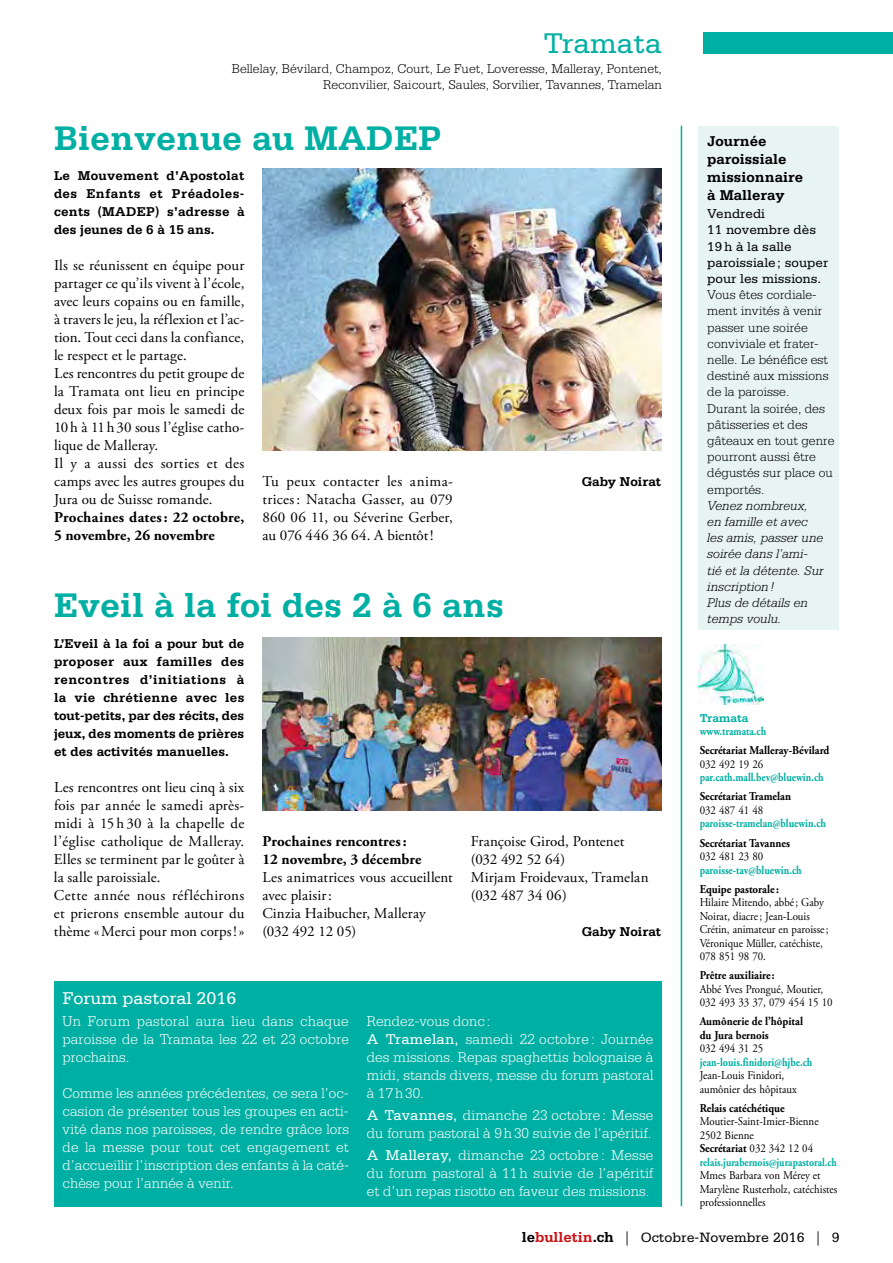
<style>
.page{position:relative;width:893px;height:1263px;background:#fff}
.page>*{position:absolute;margin:0;border:0;box-sizing:border-box;transform-origin:0 0}
.t1{font:700 36px "Serifa";color:#00afa3}
.t2{font:30px "Serifa";color:#00afa3}
.t3{font:18px "Serifa";color:#fff}
.t4{font:15px/18px "Adobe Garamond Pro";letter-spacing:.01em;color:#000}
.t5{font:300 15px/18px "Serifa";color:#fff;text-align:justify}
.t6{font:700 15px/18px "Adobe Garamond Pro";letter-spacing:.005em;color:#000}
.t7{font:700 15px/18px "Serifa";color:#000}
.t8{font:14.25px "Serifa";color:#000}
.t9{font:300 13.5px/16.2px "Serifa";color:#000;text-align:right}
.t10{font:700 13.5px/18px "Serifa";color:#000;text-align:justify}
.t11{font:italic 300 13.5px/16.2px "Serifa";color:#000}
.t12{font:13.5px/16.2px "Serifa";color:#000}
.t13{font:12px/13.5px "Adobe Garamond Pro";color:#000;scale:.91 1}
.t14{font:700 12px/13.5px "Adobe Garamond Pro";color:#000;scale:.91 1}
.t15{font:700 12px "Adobe Garamond Pro";color:#00afa3;scale:.84 1}
.t16{font:700 12px "Serifa";color:#00afa3}
.t17{font:700 11.7px "Adobe Garamond Pro";color:#00afa3;scale:.84 1}
.s1{font-weight:400}
.s2{font-weight:700}
.s3{font-weight:700;font-size:15px}
.s4{font-weight:700;font-size:15px;color:#cd1013}
.s5{font-family:"Adobe Garamond Pro"}
</style>
<div class="page">
<div style="left:703px;top:33px;width:190px;height:21px;background:#00afa3"></div>
<hr style="left:681px;top:126px;width:1px;height:1080px;background:#00afa3">
<div style="left:699px;top:126px;width:140px;height:504px;background:#e8f4f2"></div>
<div style="left:54px;top:981px;width:608px;height:225px;background:#00afa3"></div>
<img style="left:699px;top:644px;width:64px;height:60px">
<img style="left:262px;top:169px;width:399px;height:281px">
<img style="left:262px;top:638px;width:399px;height:172px">
<h2 class="t2" style="left:543px;top:27px;width:120px">Tramata</h2>
<p class="t9" style="left:232px;top:61px;width:431px">Bellelay, Bévilard, Champoz, Court, Le Fuet, Loveresse, Malleray, Pontenet,<br>Reconvilier, Saicourt, Saules, Sorvilier, Tavannes, Tramelan</p>
<h1 class="t1" style="left:54px;top:117px;width:390px">Bienvenue au MADEP</h1>
<p class="t10" style="left:54px;top:166px;width:192px">Le Mouvement d’Apostolat des Enfants et Préadoles&shy;cents (MADEP) s’adresse à des jeunes de 6 à 15 ans.</p>
<p class="t4" style="left:54px;top:257px;width:192px">Ils se réunissent en équipe pour partager ce qu’ils vivent à l’école, avec leurs copains ou en famille, à travers le jeu, la réflexion et l’ac&shy;tion. Tout ceci dans la confiance, le respect et le partage.<br>Les rencontres du petit groupe de la Tramata ont lieu en principe deux fois par mois le samedi de<br>10h à 11h30 sous l’église catho&shy;lique de Malleray.<br>Il y a aussi des sorties et des camps avec les autres groupes du<br>Jura ou de Suisse romande.</p>
<p class="t6" style="left:54px;top:509px;width:192px">Prochaines dates: 22 octobre,<br>5 novembre, 26 novembre</p>
<p class="t4" style="left:262px;top:473px;width:192px;text-align:justify">Tu peux contacter les anima&shy;trices: Natacha Gasser, au 079<br>860 06 11, ou Séverine Gerber, au 076 446 36 64. A bientôt!</p>
<p class="t10" style="left:582px;top:472px;width:81px">Gaby Noirat</p>
<h1 class="t1" style="left:54px;top:584px;width:452px">Eveil à la foi des 2 à 6 ans</h1>
<p class="t10" style="left:54px;top:634px;width:192px">L’Eveil à la foi a pour but de proposer aux familles des rencontres d’initiations à la vie chrétienne avec les tout-petits, par des récits, des jeux, des moments de prières et des activités manuelles.</p>
<p class="t4" style="left:54px;top:779px;width:192px">Les rencontres ont lieu cinq à six fois par année le samedi après&shy;midi à 15 h 30 à la chapelle de l’église catholique de Malleray.<br>Elles se terminent par le goûter à la salle paroissiale.<br>Cette année nous réfléchirons et prierons ensemble autour du thème «Merci pour mon corps!»</p>
<p class="t6" style="left:262px;top:833px;width:160px">Prochaines rencontres:<br>12 novembre, 3 décembre</p>
<p class="t4" style="left:262px;top:869px;width:192px">Les animatrices vous accueillent avec plaisir:<br>Cinzia Haibucher, Malleray (032 492 12 05)</p>
<p class="t4" style="left:471px;top:833px;width:179px">Françoise Girod, Pontenet (032 492 52 64)<br>Mirjam Froidevaux, Tramelan (032 487 34 06)</p>
<p class="t10" style="left:582px;top:922px;width:81px">Gaby Noirat</p>
<p class="t3" style="left:63px;top:988px;width:176px">Forum pastoral 2016</p>
<p class="t5" style="left:63px;top:1012px;width:288px">Un Forum pastoral aura lieu dans chaque paroisse de la Tramata les 22 et 23 octobre prochains.</p>
<p class="t5" style="left:63px;top:1084px;width:288px">Comme les années précédentes, ce sera l’oc&shy;casion de présenter tous les groupes en acti&shy;vité dans nos paroisses, de rendre grâce lors de la messe pour tout cet engagement et d’accueillir l’inscription des enfants à la caté&shy;chèse pour l’année à venir.</p>
<p class="t5" style="left:367px;top:1012px;width:288px;text-align:left">Rendez-vous donc :<br><span class="s1">A Tramelan,</span> samedi 22 octobre : Journée des missions. Repas spaghettis bolognaise à midi, stands divers, messe du forum pastoral à 17h30.</p>
<p class="t5" style="left:367px;top:1106px;width:288px"><span class="s1">A Tavannes,</span> dimanche 23 octobre : Messe du forum pastoral à 9h30 suivie de l’apéritif.</p>
<p class="t5" style="left:367px;top:1146px;width:288px"><span class="s1">A Malleray,</span> dimanche 23 octobre : Messe du forum pastoral à 11 h suivie de l’apéritif et d’un repas risotto en faveur des missions.</p>
<p class="t7" style="left:707px;top:132px;width:97px">Journée paroissiale missionnaire à Malleray</p>
<p class="t12" style="left:707px;top:206px;width:122px">Vendredi<br>11 novembre dès<br>19h à la salle paroissiale; souper pour les missions.</p>
<p class="t9" style="left:707px;top:286px;width:129px;text-align:left">Vous êtes cordiale&shy;ment invités à venir passer une soirée conviviale et frater&shy;nelle. Le bénéfice est destiné aux missions de la paroisse.<br>Durant la soirée, des pâtisseries et des gâteaux en tout genre pourront aussi être dégustés sur place ou emportés.</p>
<p class="t11" style="left:707px;top:497px;width:118px">Venez nombreux, en famille et avec les amis, passer une soirée dans l’ami&shy;tié et la détente. Sur inscription!<br>Plus de détails en temps voulu.</p>
<p class="t16" style="left:700px;top:711px;width:50px">Tramata</p>
<p class="t15" style="left:700px;top:725px;width:81px">www.tramata.ch</p>
<p class="t14" style="left:700px;top:744px;width:144px">Secrétariat Malleray-Bévilard</p>
<p class="t13" style="left:700px;top:758px;width:71px">032 492 19 26</p>
<p class="t15" style="left:700px;top:771px;width:149px">par.cath.mall.bev@bluewin.ch</p>
<p class="t14" style="left:700px;top:790px;width:102px">Secrétariat Tramelan</p>
<p class="t13" style="left:700px;top:804px;width:71px">032 487 41 48</p>
<p class="t15" style="left:700px;top:817px;width:152px">paroisse-tramelan@bluewin.ch</p>
<p class="t14" style="left:700px;top:836px;width:101px">Secrétariat Tavannes</p>
<p class="t13" style="left:700px;top:850px;width:71px">032 481 23 80</p>
<p class="t15" style="left:700px;top:863px;width:123px">paroisse-tav@bluewin.ch</p>
<p class="t14" style="left:700px;top:882px;width:89px">Equipe pastorale :</p>
<p class="t13" style="left:700px;top:896px;width:143px">Hilaire Mitendo, abbé; Gaby<br>Noirat, diacre; Jean-Louis<br>Crétin, animateur en paroisse;<br>Véronique Müller, catéchiste,<br>078 851 98 70.</p>
<p class="t14" style="left:700px;top:969px;width:84px">Prêtre auxiliaire :</p>
<p class="t13" style="left:700px;top:982px;width:148px">Abbé Yves Prongué, Moutier,<br>032 493 33 37, 079 454 15 10</p>
<p class="t14" style="left:700px;top:1015px;width:115px">Aumônerie de l’hôpital du Jura bernois</p>
<p class="t13" style="left:700px;top:1042px;width:71px">032 494 31 25</p>
<p class="t15" style="left:700px;top:1055px;width:136px">jean-louis.finidori@hjbe.ch</p>
<p class="t13" style="left:700px;top:1069px;width:108px">Jean-Louis Finidori, aumônier des hôpitaux</p>
<p class="t14" style="left:700px;top:1101px;width:95px">Relais catéchétique</p>
<p class="t13" style="left:700px;top:1115px;width:132px">Moutier-Saint-Imier-Bienne<br>2502 Bienne<br><span class="s2">Secrétariat</span> 032 342 12 04</p>
<p class="t17" style="left:700px;top:1155px;width:165px">relais.jurabernois@jurapastoral.ch</p>
<p class="t13" style="left:700px;top:1169px;width:153px">Mmes Barbara von Mérey et<br>Marylène Rusterholz, catéchistes professionnelles</p>
<p class="t8" style="left:522px;top:1230px;width:319px"><span class="s3">le</span><span class="s4">bulletin</span><span class="s3">.ch</span> <span class="s5">|</span> Octobre-Novembre 2016 <span class="s5">|</span> 9</p>
</div>
